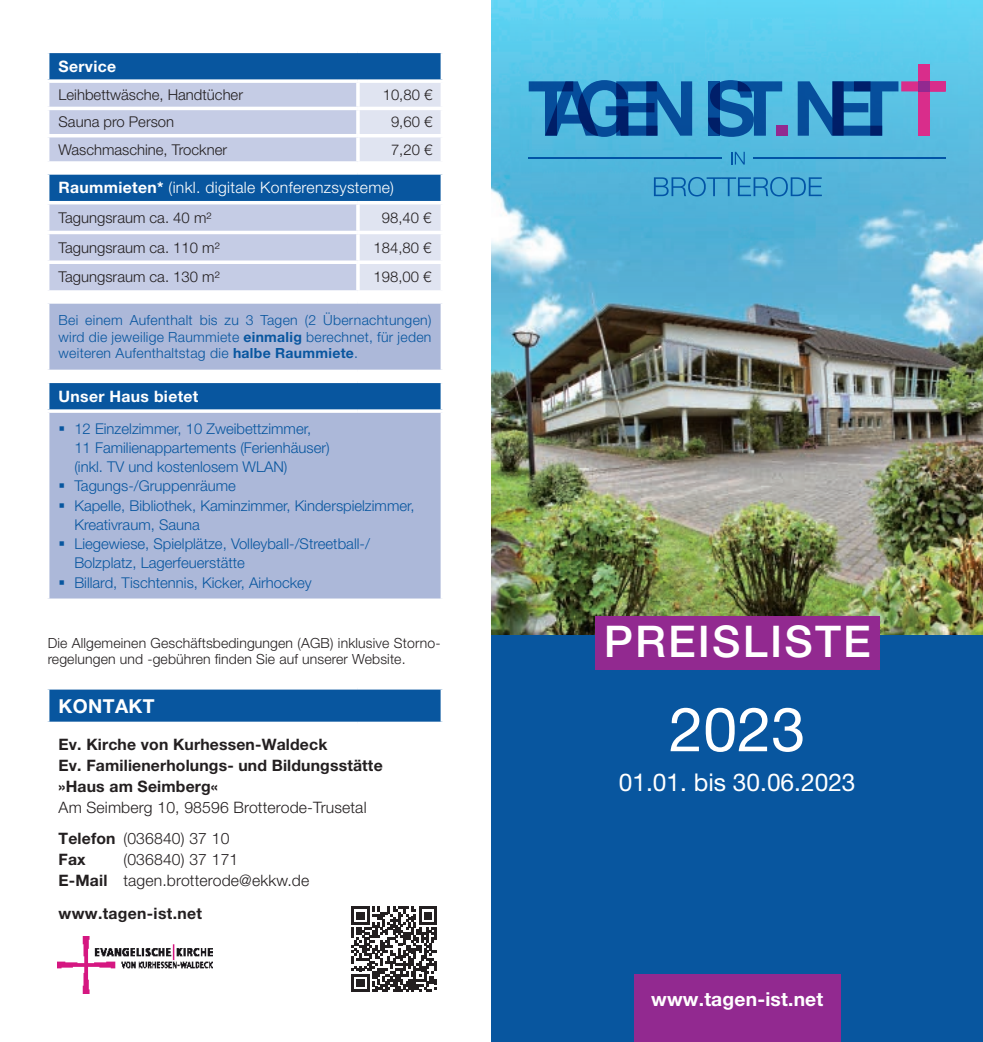
<style>
.page{position:relative;width:983px;height:1042px;background:#fff}
.page>*{position:absolute;margin:0;border:0;box-sizing:border-box;transform-origin:0 0}
.t1{font:61.25px "Helvetica Neue LT Pro";color:#fff}
.t2{font:500 43.75px "Helvetica Neue LT Pro";letter-spacing:.05em;color:#fff}
.t3{font:24.5px "Helvetica Neue LT Pro";color:#fff}
.t4{font:700 19.25px "Helvetica Neue LT Pro";letter-spacing:.01em;color:#fff}
.t5{font:700 15.75px/21px "Helvetica Neue LT Pro";letter-spacing:.01em;color:#231f20}
.t6{font:300 15.75px/31.5px "Helvetica Neue LT Pro";letter-spacing:.01em;color:#231f20}
.t7{font:300 15.75px "Helvetica Neue LT Pro";letter-spacing:.02em;color:#fff}
.t8{font:700 15.75px "Helvetica Neue LT Pro";letter-spacing:.02em;color:#fff}
.t9{font:300 14.88px/19.2px "Helvetica Neue LT Pro";color:#08569f}
.t10{font:300 14.88px "Helvetica Neue LT Pro";color:#231f20}
.t11{font:300 14px/16.8px "Helvetica Neue LT Pro";letter-spacing:.02em;color:#08569f;text-align:justify}
.t12{font:300 14px/15.8px "Helvetica Neue LT Pro";letter-spacing:.01em;color:#231f20}
.s1{font-weight:700}
</style>
<div class="page">
<div style="left:491px;top:634px;width:491px;height:408px;background:#08569f"></div>
<svg style="left:48px;top:53px;width:392px;height:668px"></svg>
<svg style="left:49px;top:83px;width:309px;height:207px;fill:#c5cce5"></svg>
<svg style="left:49px;top:304px;width:391px;height:294px;fill:#acb8d9"></svg>
<hr style="left:46px;top:53px;width:3px;height:26px;background:#fff">
<svg style="left:440px;top:53px;width:2px;height:26px"></svg>
<svg style="left:47px;top:79px;width:311px;height:4px"></svg>
<hr style="left:46px;top:83px;width:3px;height:24px;background:#fff">
<svg style="left:358px;top:79px;width:85px;height:2px"></svg>
<hr style="left:356px;top:83px;width:3px;height:24px;background:#fff">
<hr style="left:46px;top:107px;width:312px;height:3px;background:#fff">
<hr style="left:46px;top:110px;width:3px;height:24px;background:#fff">
<hr style="left:356px;top:110px;width:3px;height:24px;background:#fff">
<hr style="left:46px;top:134px;width:312px;height:3px;background:#fff">
<hr style="left:46px;top:137px;width:3px;height:24px;background:#fff">
<hr style="left:356px;top:137px;width:3px;height:24px;background:#fff">
<svg style="left:48px;top:161px;width:310px;height:4px"></svg>
<svg style="left:47px;top:171px;width:311px;height:4px"></svg>
<hr style="left:46px;top:175px;width:3px;height:26px;background:#fff">
<hr style="left:46px;top:201px;width:312px;height:3px;background:#fff">
<hr style="left:46px;top:204px;width:3px;height:27px;background:#fff">
<hr style="left:356px;top:204px;width:3px;height:27px;background:#fff">
<hr style="left:46px;top:231px;width:312px;height:3px;background:#fff">
<hr style="left:46px;top:234px;width:3px;height:26px;background:#fff">
<hr style="left:356px;top:234px;width:3px;height:26px;background:#fff">
<svg style="left:48px;top:260px;width:310px;height:4px"></svg>
<hr style="left:46px;top:264px;width:3px;height:26px;background:#fff">
<hr style="left:356px;top:264px;width:3px;height:26px;background:#fff">
<svg style="left:48px;top:290px;width:310px;height:4px"></svg>
<svg style="left:358px;top:81px;width:85px;height:219px"></svg>
<svg style="left:48px;top:300px;width:310px;height:4px"></svg>
<hr style="left:46px;top:304px;width:3px;height:66px;background:#fff">
<svg style="left:358px;top:300px;width:84px;height:4px"></svg>
<svg style="left:440px;top:304px;width:2px;height:66px"></svg>
<hr style="left:46px;top:370px;width:312px;height:3px;background:#fff">
<hr style="left:358px;top:370px;width:86px;height:3px;background:#fff">
<hr style="left:46px;top:379px;width:312px;height:4px;background:#fff">
<hr style="left:46px;top:383px;width:3px;height:26px;background:#fff">
<hr style="left:358px;top:379px;width:86px;height:4px;background:#fff">
<svg style="left:440px;top:383px;width:2px;height:26px"></svg>
<svg style="left:47px;top:409px;width:311px;height:4px"></svg>
<hr style="left:46px;top:413px;width:3px;height:185px;background:#fff">
<svg style="left:358px;top:409px;width:85px;height:4px"></svg>
<svg style="left:440px;top:413px;width:1px;height:185px"></svg>
<hr style="left:48px;top:621px;width:310px;height:4px;background:#fff">
<hr style="left:358px;top:621px;width:86px;height:4px;background:#fff">
<hr style="left:46px;top:686px;width:312px;height:3px;background:#fff">
<hr style="left:46px;top:689px;width:3px;height:32px;background:#fff">
<hr style="left:358px;top:686px;width:86px;height:3px;background:#fff">
<svg style="left:440px;top:689px;width:3px;height:32px"></svg>
<svg style="left:47px;top:721px;width:311px;height:1px"></svg>
<svg style="left:358px;top:721px;width:85px;height:1px"></svg>
<img style="left:491px;top:289px;width:491px;height:345px">
<svg style="left:491px;top:0;width:491px;height:289px"></svg>
<div style="left:634px;top:974px;width:206px;height:68px;background:#922990"></div>
<img style="left:58px;top:936px;width:154px;height:57px">
<svg style="left:351px;top:906px;width:86px;height:86px"></svg>
<svg style="left:730px;top:152px;width:14px;height:13px"></svg>
<svg style="left:653px;top:177px;width:168px;height:20px"></svg>
<hr style="left:753px;top:158px;width:192px;height:1px;background:#0154a6">
<hr style="left:528px;top:158px;width:194px;height:1px;background:#0154a6">
<svg style="left:528px;top:80px;width:164px;height:57px"></svg>
<svg style="left:707px;top:80px;width:75px;height:57px"></svg>
<svg style="left:797px;top:81px;width:148px;height:55px"></svg>
<div style="left:917px;top:91px;width:12px;height:45px;background:#d92d8b"></div>
<div style="left:917px;top:64px;width:12px;height:17px;background:#d92d8b"></div>
<div style="left:917px;top:81px;width:12px;height:10px;background:#922990"></div>
<div style="left:776px;top:126px;width:12px;height:10px;background:#922990"></div>
<div style="left:594px;top:616px;width:285px;height:54px;background:#922990"></div>
<p class="t8" style="left:59px;top:57px;width:59px">Service</p>
<p class="t10" style="left:59px;top:86px;width:186px">Leihbettwäsche, Handtücher</p>
<p class="t10" style="left:382px;top:86px;width:51px">10,80 €</p>
<p class="t10" style="left:59px;top:113px;width:117px">Sauna pro Person</p>
<p class="t10" style="left:391px;top:113px;width:43px">9,60 €</p>
<p class="t10" style="left:59px;top:140px;width:170px">Waschmaschine, Trockner</p>
<p class="t10" style="left:391px;top:140px;width:43px">7,20 €</p>
<p class="t7" style="left:59px;top:178px;width:337px"><span class="s1">Raummieten*</span> (inkl. digitale Konferenzsysteme)</p>
<p class="t10" style="left:59px;top:208px;width:154px">Tagungsraum ca. 40 m²</p>
<p class="t10" style="left:381px;top:208px;width:51px">98,40 €</p>
<p class="t10" style="left:59px;top:238px;width:162px">Tagungsraum ca. 110 m²</p>
<p class="t10" style="left:373px;top:238px;width:59px">184,80 €</p>
<p class="t10" style="left:59px;top:268px;width:162px">Tagungsraum ca. 130 m²</p>
<p class="t10" style="left:373px;top:268px;width:59px">198,00 €</p>
<p class="t11" style="left:59px;top:311px;width:374px">Bei einem Aufenthalt bis zu 3 Tagen (2 Übernachtungen) wird die jeweilige Raummiete <span class="s1">einmalig</span> berechnet, für jeden weiteren Aufenthaltstag die <span class="s1">halbe Raummiete</span>.</p>
<p class="t8" style="left:59px;top:386px;width:141px">Unser Haus bietet</p>
<p class="t9" style="left:74px;top:418px;width:257px;text-indent:-16px">▪ 12 Einzelzimmer, 10 Zweibettzimmer,<br>11 Familienappartements (Ferienhäuser) (inkl. TV und kostenlosem WLAN)</p>
<p class="t9" style="left:59px;top:476px;width:179px">▪ Tagungs-/Gruppenräume</p>
<p class="t9" style="left:74px;top:495px;width:341px;text-indent:-16px">▪ Kapelle, Bibliothek, Kaminzimmer, Kinderspielzimmer,<br>Kreativraum, Sauna</p>
<p class="t9" style="left:74px;top:534px;width:297px;text-indent:-16px">▪ Liegewiese, Spielplätze, Volleyball-/Streetball-/<br>Bolzplatz, Lagerfeuerstätte</p>
<p class="t9" style="left:59px;top:572px;width:255px">▪ Billard, Tischtennis, Kicker, Airhockey</p>
<p class="t12" style="left:48px;top:635px;width:394px">Die Allgemeinen Geschäftsbedingungen (AGB) inklusive Storno&shy;regelungen und -gebühren finden Sie auf unserer Website.</p>
<p class="t4" style="left:59px;top:694px;width:98px">KONTAKT</p>
<p class="t5" style="left:59px;top:733px;width:325px">Ev. Kirche von Kurhessen-Waldeck<br>Ev. Familienerholungs- und Bildungsstätte »Haus am Seimberg«</p>
<p class="t6" style="left:59px;top:791px;width:309px">Am Seimberg 10, 98596 Brotterode-Trusetal<br><span class="s1">Telefon</span> (036840) 37 10</p>
<p class="t5" style="left:59px;top:848px;width:29px">Fax</p>
<p class="t6" style="left:59px;top:848px;width:252px;line-height:21px;text-align:center">(036840) 37 171<br><span class="s1">E-Mail</span> tagen.brotterode@ekkw.de</p>
<p class="t5" style="left:59px;top:903px;width:145px">www.tagen-ist.net</p>
<h2 class="t2" style="left:603px;top:615px;width:268px">PREISLISTE</h2>
<h1 class="t1" style="left:669px;top:693px;width:138px">2023</h1>
<h3 class="t3" style="left:618px;top:767px;width:238px">01.01. bis 30.06.2023</h3>
<p class="t4" style="left:651px;top:987px;width:173px">www.tagen-ist.net</p>
</div>
